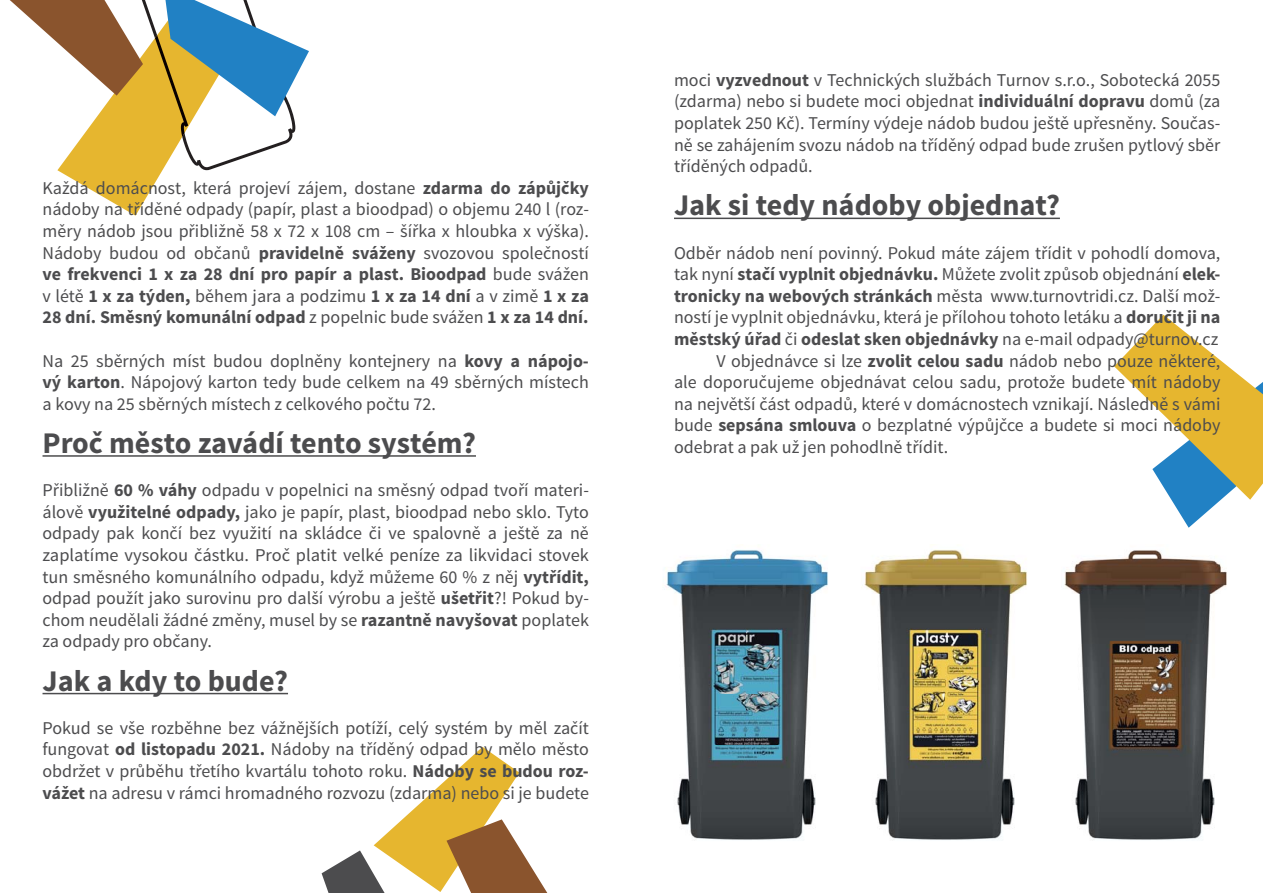
<style>
.page{position:relative;width:1263px;height:893px;background:#fff}
.page>*{position:absolute;margin:0;border:0;box-sizing:border-box;transform-origin:0 0}
.t1{font:700 30px "Source Sans Pro";color:#4c4c4e}
.t2{font:18px/21.6px "Source Sans Pro";color:#4c4c4e;text-align:justify}
.t3{font:700 18px "Source Sans Pro";color:#4c4c4e}
.s1{font-weight:700}
.s2{font-weight:400}
</style>
<div class="page">
<svg style="left:1114px;top:315px;width:149px;height:213px"></svg>
<svg style="left:10px;top:0;width:299px;height:216px"></svg>
<svg style="left:322px;top:747px;width:226px;height:146px"></svg>
<hr style="left:43px;top:455px;width:433px;height:2px;background:#4c4c4e">
<hr style="left:43px;top:693px;width:245px;height:1px;background:#4c4c4e">
<hr style="left:674px;top:218px;width:386px;height:1px;background:#4c4c4e">
<img style="left:665px;top:549px;width:163px;height:291px">
<img style="left:861px;top:549px;width:166px;height:291px">
<img style="left:1064px;top:550px;width:163px;height:290px">
<p class="t2" style="left:43px;top:179px;width:548px">Každá domácnost, která projeví zájem, dostane <span class="s1">zdarma do zápůjčky </span>nádoby na tříděné odpady (papír, plast a bioodpad) o objemu 240 l (roz&shy;měry nádob jsou přibližně 58 x 72 x 108 cm – šířka x hloubka x výška).<br>Nádoby budou od občanů <span class="s1">pravidelně sváženy</span> svozovou společností <span class="s1">ve frekvenci 1 x za 28 dní pro papír a plast. Bioodpad</span> bude svážen v létě <span class="s1">1 x za týden,</span> během jara a podzimu <span class="s1">1 x za 14 dní</span> a v zimě <span class="s1">1 x za 28 dní. Směsný komunální odpad</span> z popelnic bude svážen <span class="s1">1 x za 14 dní.</span></p>
<p class="t2" style="left:43px;top:351px;width:548px">Na 25 sběrných míst budou doplněny kontejnery na <span class="s1">kovy a nápojo&shy;vý karton</span>. Nápojový karton tedy bude celkem na 49 sběrných místech a kovy na 25 sběrných místech z celkového počtu 72.</p>
<h1 class="t1" style="left:43px;top:432px;width:435px">Proč město zavádí tento systém?</h1>
<p class="t2" style="left:43px;top:481px;width:548px">Přibližně <span class="s1">60 % váhy</span> odpadu v popelnici na směsný odpad tvoří materi&shy;álově <span class="s1">využitelné odpady,</span> jako je papír, plast, bioodpad nebo sklo. Tyto odpady pak končí bez využití na skládce či ve spalovně a ještě za ně zaplatíme vysokou částku. Proč platit velké peníze za likvidaci stovek tun směsného komunálního odpadu, když můžeme 60 % z něj <span class="s1">vytřídit, </span>odpad použít jako surovinu pro další výrobu a ještě <span class="s1">ušetřit</span>?! Pokud by&shy;chom neudělali žádné změny, musel by se <span class="s1">razantně navyšovat</span> poplatek za odpady pro občany.</p>
<h1 class="t1" style="left:43px;top:669px;width:247px">Jak a kdy to bude?</h1>
<p class="t2" style="left:43px;top:719px;width:548px">Pokud se vše rozběhne bez vážnějších potíží, celý systém by měl začít fungovat <span class="s1">od listopadu 2021.</span> Nádoby na tříděný odpad by mělo město obdržet v průběhu třetího kvartálu tohoto roku. <span class="s1">Nádoby se budou roz&shy;vážet</span> na adresu v rámci hromadného rozvozu (zdarma) nebo si je budete</p>
<p class="t2" style="left:674px;top:71px;width:548px">moci <span class="s1">vyzvednout</span> v Technických službách Turnov s.r.o., Sobotecká 2055 (zdarma) nebo si budete moci objednat <span class="s1">individuální dopravu</span> domů (za poplatek 250 Kč). Termíny výdeje nádob budou ještě upřesněny. Součas&shy;ně se zahájením svozu nádob na tříděný odpad bude zrušen pytlový sběr tříděných odpadů.</p>
<h1 class="t1" style="left:674px;top:194px;width:387px">Jak si tedy nádoby objednat?</h1>
<p class="t2" style="left:674px;top:243px;width:548px">Odběr nádob není povinný. Pokud máte zájem třídit v pohodlí domova,</p>
<p class="t2" style="left:674px;top:265px;width:548px">tak nyní <span class="s1">stačí vyplnit objednávku.</span> Můžete zvolit způsob objednání <span class="s1">elek-</span></p>
<p class="t2" style="left:674px;top:287px;width:548px"><span class="s1">tronicky na webových stránkách</span> města www.turnovtridi.cz. Další mož-</p>
<p class="t2" style="left:674px;top:308px;width:548px">ností je vyplnit objednávku, která je přílohou tohoto letáku a <span class="s1">doručit ji na</span></p>
<p class="t3" style="left:674px;top:332px;width:546px">městský úřad <span class="s2">či</span> odeslat sken objednávky <span class="s2">na e-mail odpady@turnov.cz</span></p>
<p class="t2" style="left:716px;top:351px;width:505px">V objednávce si lze <span class="s1">zvolit celou sadu</span> nádob nebo pouze některé,</p>
<p class="t2" style="left:674px;top:373px;width:548px">ale doporučujeme objednávat celou sadu, protože budete mít nádoby</p>
<p class="t2" style="left:674px;top:395px;width:548px">na největší část odpadů, které v domácnostech vznikají. Následně s vámi</p>
<p class="t2" style="left:674px;top:416px;width:548px">bude <span class="s1">sepsána smlouva</span> o bezplatné výpůjčce a budete si moci nádoby</p>
<p class="t2" style="left:674px;top:438px;width:276px">odebrat a pak už jen pohodlně třídit.</p>
</div>
